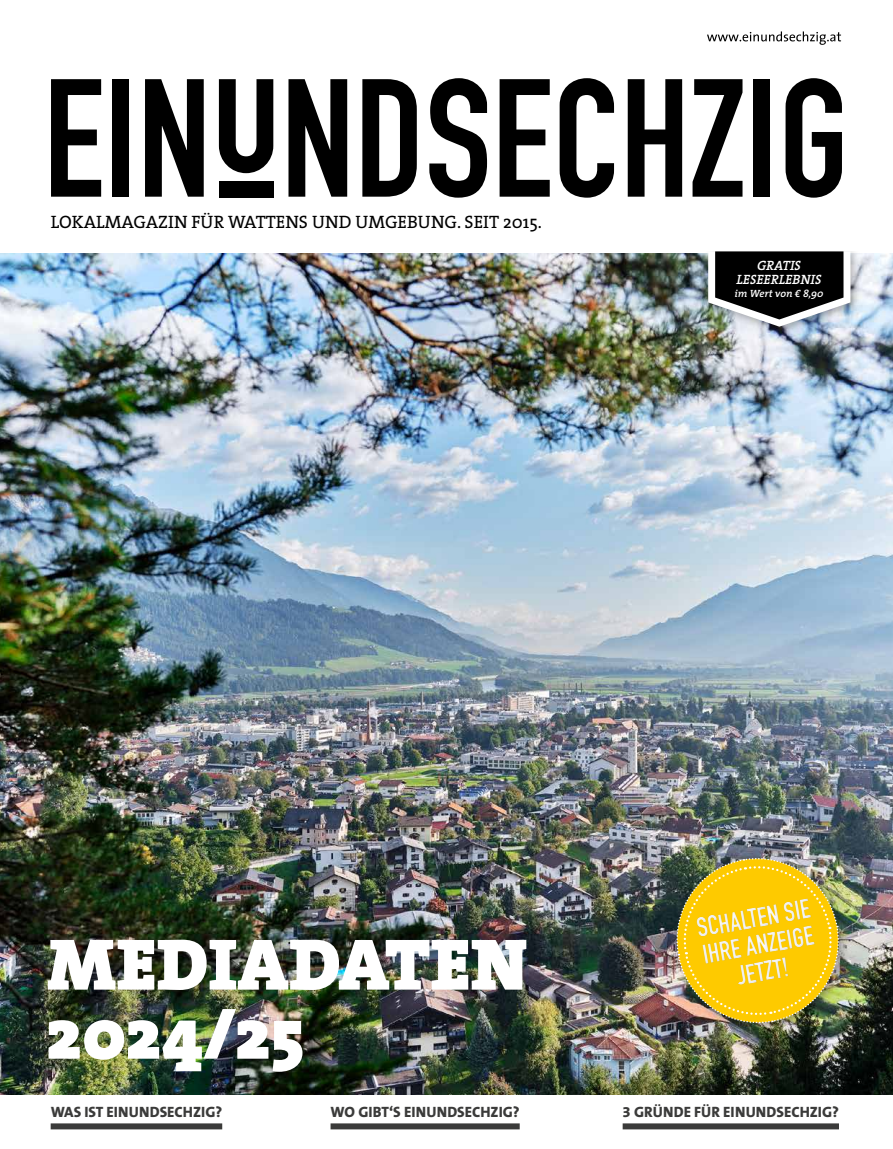
<style>
.page{position:relative;width:893px;height:1149px;background:#fff}
.page>*{position:absolute;margin:0;border:0;box-sizing:border-box;transform-origin:0 0}
.t1{font:900 73.5px/69px "The Serif";color:#fff}
.t2{font:27px/27px "DIN Engschrift Std";color:#fff;text-align:center}
.t3{font:18px "The Serif";color:#000}
.t4{font:800 15px "The Sans B8";color:#3b3b3a}
.t5{font:italic 600 13.5px/16.2px "The Serif";color:#fff;text-align:center}
.t6{font:italic 600 10.5px "The Serif";color:#fff}
</style>
<div class="page">
<img style="left:0;top:253px;width:893px;height:841px">
<svg style="left:51px;top:79px;width:50px;height:118px"></svg>
<div style="left:113px;top:79px;width:16px;height:118px;background:#000"></div>
<svg style="left:145px;top:79px;width:59px;height:118px"></svg>
<svg style="left:219px;top:79px;width:54px;height:94px"></svg>
<svg style="left:288px;top:79px;width:59px;height:118px"></svg>
<svg style="left:362px;top:79px;width:55px;height:118px"></svg>
<svg style="left:429px;top:78px;width:58px;height:120px"></svg>
<svg style="left:500px;top:79px;width:50px;height:118px"></svg>
<svg style="left:560px;top:78px;width:54px;height:120px"></svg>
<svg style="left:628px;top:79px;width:54px;height:118px"></svg>
<svg style="left:692px;top:79px;width:50px;height:118px"></svg>
<div style="left:753px;top:79px;width:17px;height:118px;background:#000"></div>
<svg style="left:785px;top:78px;width:57px;height:120px"></svg>
<div style="left:219px;top:181px;width:54px;height:17px;background:#000"></div>
<svg style="left:51px;top:1123px;width:171px;height:5px"></svg>
<svg style="left:331px;top:1123px;width:189px;height:5px"></svg>
<svg style="left:623px;top:1123px;width:216px;height:5px"></svg>
<svg style="left:707px;top:31px;width:134px;height:14px"></svg>
<img style="left:668px;top:851px;width:188px;height:191px">
<div style="left:703px;top:246px;width:159px;height:91px;background:#000;opacity:.3"></div>
<svg style="left:708px;top:251px;width:142px;height:75px;background:#414344"></svg>
<div style="left:621px;top:208px;width:272px;height:43px;background:#fff"></div>
<p class="t3" style="left:51px;top:207px;width:493px">LOKALMAGAZIN FÜR WATTENS UND UMGEBUNG. SEIT 2015.</p>
<p class="t5" style="left:728px;top:256px;width:90px">GRATIS<br>LESEERLEBNIS!</p>
<p class="t5" style="left:737px;top:259px;width:86px;line-height:13.2px">GRATIS<br>LESEERLEBNIS</p>
<p class="t6" style="left:734px;top:284px;width:90px">im Wert von € 8,90</p>
<h2 class="t2" style="left:695px;top:914px;width:116px;rotate:-10deg">SCHALTEN SIE<br>IHRE ANZEIGE<br>JETZT!</h2>
<h1 class="t1" style="left:47px;top:928px;width:482px">MEDIADATEN<br>2024/25</h1>
<p class="t4" style="left:51px;top:1103px;width:173px">WAS IST EINUNDSECHZIG?</p>
<p class="t4" style="left:331px;top:1103px;width:191px">WO GIBT‘S EINUNDSECHZIG?</p>
<p class="t4" style="left:623px;top:1103px;width:218px">3 GRÜNDE FÜR EINUNDSECHZIG?</p>
</div>
